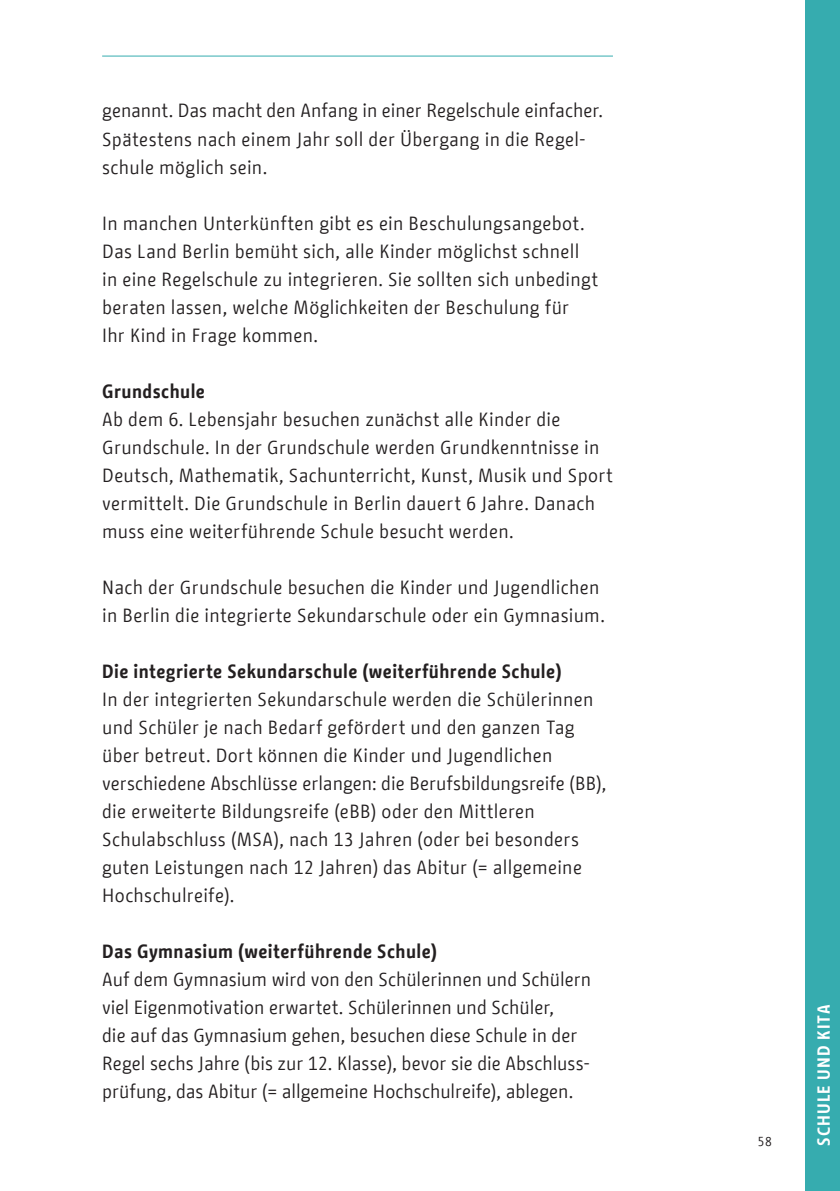
<style>
.page{position:relative;width:840px;height:1191px;background:#fff}
.page>*{position:absolute;margin:0;border:0;box-sizing:border-box;transform-origin:0 0}
.Deutsch_-_Copy{font:19px/28px "BMF Change";letter-spacing:.01em;color:#231f20}
.Deutsch_-_Copy-2{font:700 19px "BMF Change";letter-spacing:.02em;color:#231f20}
.t1{font:700 17.4px "BMF Change";letter-spacing:.055em;color:#fff}
.t2{font:13px "BMF Change";color:#231f20}
</style>
<div class="page">
<hr style="left:102px;top:56px;width:510px;height:1px;background:#36acaf">
<div style="left:805px;top:0;width:34px;height:1191px;background:#36acaf"></div>
<p class="Deutsch_-_Copy" style="left:102px;top:97px;width:502px">genannt. Das macht den Anfang in einer Regelschule einfacher.<br>Spätestens nach einem Jahr soll der Übergang in die Regel&shy;schule möglich sein.</p>
<p class="Deutsch_-_Copy" style="left:102px;top:209px;width:497px">In manchen Unterkünften gibt es ein Beschulungsangebot.<br>Das Land Berlin bemüht sich, alle Kinder möglichst schnell in eine Regelschule zu integrieren. Sie sollten sich unbedingt beraten lassen, welche Möglichkeiten der Beschulung für<br>Ihr Kind in Frage kommen.</p>
<p class="Deutsch_-_Copy-2" style="left:102px;top:377px;width:104px">Grundschule</p>
<p class="Deutsch_-_Copy" style="left:102px;top:405px;width:512px">Ab dem 6. Lebensjahr besuchen zunächst alle Kinder die Grundschule. In der Grundschule werden Grundkenntnisse in Deutsch, Mathematik, Sachunterricht, Kunst, Musik und Sport vermittelt. Die Grundschule in Berlin dauert 6 Jahre. Danach muss eine weiterführende Schule besucht werden.</p>
<p class="Deutsch_-_Copy" style="left:102px;top:573px;width:504px">Nach der Grundschule besuchen die Kinder und Jugendlichen in Berlin die integrierte Sekundarschule oder ein Gymnasium.</p>
<p class="Deutsch_-_Copy-2" style="left:102px;top:657px;width:460px">Die integrierte Sekundarschule (weiterführende Schule)</p>
<p class="Deutsch_-_Copy" style="left:102px;top:685px;width:505px">In der integrierten Sekundarschule werden die Schülerinnen und Schüler je nach Bedarf gefördert und den ganzen Tag über betreut. Dort können die Kinder und Jugendlichen verschiedene Abschlüsse erlangen: die Berufsbildungsreife (BB), die erweiterte Bildungsreife (eBB) oder den Mittleren Schulabschluss (MSA), nach 13 Jahren (oder bei besonders guten Leistungen nach 12 Jahren) das Abitur (= allgemeine Hochschulreife).</p>
<p class="Deutsch_-_Copy-2" style="left:102px;top:937px;width:336px">Das Gymnasium (weiterführende Schule)</p>
<p class="Deutsch_-_Copy" style="left:102px;top:965px;width:490px">Auf dem Gymnasium wird von den Schülerinnen und Schülern viel Eigenmotivation erwartet. Schü lerinnen und Schüler,<br>die auf das Gymnasium gehen, besuchen diese Schule in der Regel sechs Jahre (bis zur 12. Klasse), bevor sie die Abschluss&shy;prüfung, das Abitur (= allgemeine Hochschulreife), ablegen.</p>
<p class="t2" style="left:757px;top:1131px;width:15px">58</p>
<p class="t1" style="left:810px;top:1145px;width:142px;rotate:-90deg">SCHULE UND KITA</p>
</div>
